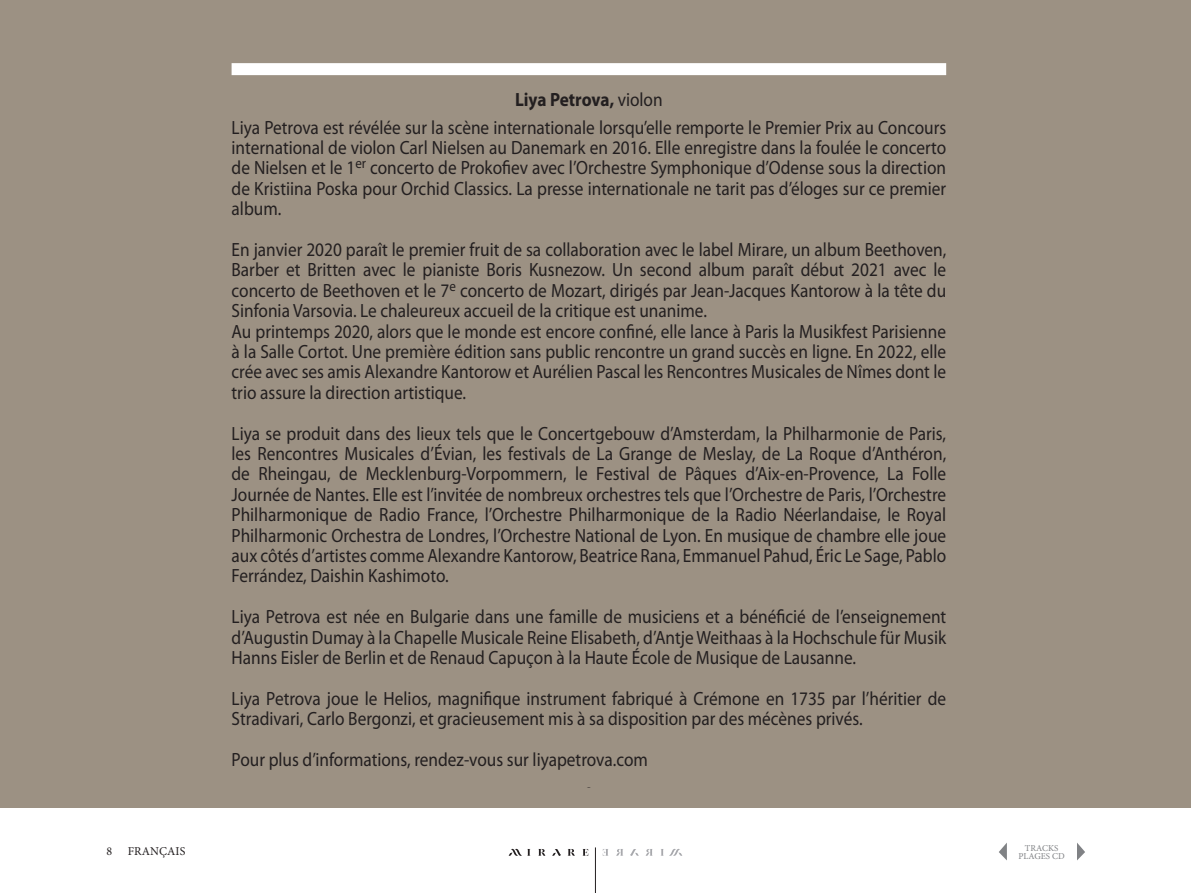
<style>
.page{position:relative;width:1191px;height:893px;background:#fff}
.page>*{position:absolute;margin:0;border:0;box-sizing:border-box;transform-origin:0 0}
.t1{font:19.2px/20.4px "Myriad Pro";color:#231f20;text-align:justify;scale:.9 1}
.t2{font:14.4px "Myriad Pro";color:#231f20}
.t3{font:12px "Minion Pro";letter-spacing:.01em;color:#231f20}
.t4{font:9px/7.5px "Minion Pro";color:#808285;text-align:center}
.s1{font-weight:700}
</style>
<div class="page">
<svg style="left:999px;top:843px;width:8px;height:17px"></svg>
<svg style="left:1077px;top:843px;width:8px;height:17px"></svg>
<hr style="left:595px;top:847px;width:1px;height:46px;background:#231f20">
<svg style="left:508px;top:849px;width:22px;height:7px"></svg>
<svg style="left:538px;top:849px;width:7px;height:7px"></svg>
<svg style="left:568px;top:849px;width:7px;height:7px"></svg>
<svg style="left:582px;top:849px;width:6px;height:7px"></svg>
<svg style="left:552px;top:849px;width:9px;height:7px"></svg>
<svg style="left:661px;top:849px;width:21px;height:7px"></svg>
<svg style="left:645px;top:849px;width:7px;height:7px"></svg>
<svg style="left:616px;top:849px;width:7px;height:7px"></svg>
<svg style="left:603px;top:849px;width:5px;height:7px"></svg>
<svg style="left:630px;top:849px;width:9px;height:7px"></svg>
<div style="left:0;top:0;width:1191px;height:808px;background:#9c9183"></div>
<div style="left:232px;top:63px;width:714px;height:12px;background:#fff"></div>
<p class="t1" style="left:232px;top:87px;width:795px;line-height:27.2px;text-align:center"><span class="s1">Liya Petrova,</span> violon<br>Liya Petrova est révélée sur la scène internationale lorsqu’elle remporte le Premier Prix au Concours</p>
<p class="t1" style="left:232px;top:138px;width:795px">international de violon Carl Nielsen au Danemark en 2016. Elle enregistre dans la foulée le concerto de Nielsen et le 1<sup>er</sup> concerto de Prokofiev avec l’Orchestre Symphonique d’Odense sous la direction de Kristiina Poska pour Orchid Classics. La presse internationale ne tarit pas d’éloges sur ce premier album.</p>
<p class="t1" style="left:231px;top:240px;width:795px;text-align:left">En janvier 2020 paraît le premier fruit de sa collaboration avec le label Mirare, un album Beethoven, Barber et Britten avec le pianiste Boris Kusnezow. Un second album paraît début 2021 avec le concerto de Beethoven et le 7<sup>e</sup> concerto de Mozart, dirigés par Jean-Jacques Kantorow à la tête du Sinfonia Varsovia. Le chaleureux accueil de la critique est unanime.<br>Au printemps 2020, alors que le monde est encore confiné, elle lance à Paris la Musikfest Parisienne à la Salle Cortot. Une première édition sans public rencontre un grand succès en ligne. En 2022, elle crée avec ses amis Alexandre Kantorow et Aurélien Pascal les Rencontres Musicales de Nîmes dont le trio assure la direction artistique.</p>
<p class="t1" style="left:231px;top:423px;width:795px">Liya se produit dans des lieux tels que le Concertgebouw d’Amsterdam, la Philharmonie de Paris, les Rencontres Musicales d’Évian, les festivals de La Grange de Meslay, de La Roque d’Anthéron, de Rheingau, de Mecklenburg-Vorpommern, le Festival de Pâques d’Aix-en-Provence, La Folle Journée de Nantes. Elle est l’invitée de nombreux orchestres tels que l’Orchestre de Paris, l’Orchestre Philharmonique de Radio France, l’Orchestre Philharmonique de la Radio Néerlandaise, le Royal Philharmonic Orchestra de Londres, l’Orchestre National de Lyon. En musique de chambre elle joue aux côtés d’artistes comme Alexandre Kantorow, Beatrice Rana, Emmanuel Pahud, Éric Le Sage, Pablo Ferrández, Daishin Kashimoto.</p>
<p class="t1" style="left:231px;top:607px;width:795px">Liya Petrova est née en Bulgarie dans une famille de musiciens et a bénéficié de l’enseignement d’Augustin Dumay à la Chapelle Musicale Reine Elisabeth, d’Antje Weithaas à la Hochschule für Musik Hanns Eisler de Berlin et de Renaud Capuçon à la Haute École de Musique de Lausanne.</p>
<p class="t1" style="left:231px;top:688px;width:795px">Liya Petrova joue le Helios, magnifique instrument fabriqué à Crémone en 1735 par l’héritier de<br>Stradivari, Carlo Bergonzi, et gracieusement mis à sa disposition par des mécènes privés.</p>
<p class="t1" style="left:231px;top:750px;width:464px">Pour plus d’informations, rendez-vous sur liyapetrova.com</p>
<p class="t2" style="left:585px;top:784px;width:9px">8</p>
<p class="t3" style="left:106px;top:843px;width:7px">8</p>
<p class="t4" style="left:1018px;top:844px;width:48px">TRACKS<br>PLAGES CD</p>
<p class="t3" style="left:128px;top:843px;width:59px">FRANÇAIS</p>
</div>
